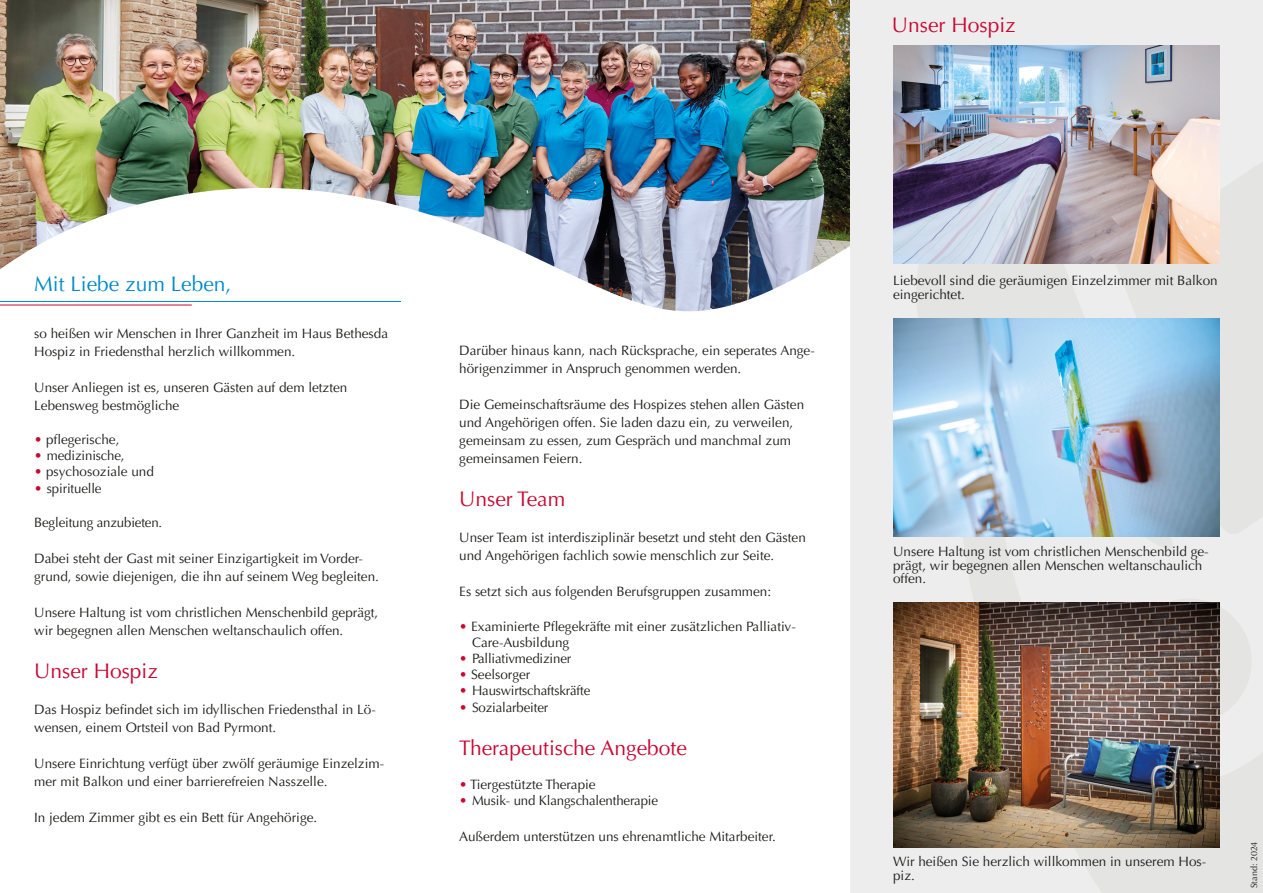
<style>
.page{position:relative;width:1263px;height:893px;background:#fff}
.page>*{position:absolute;margin:0;border:0;box-sizing:border-box;transform-origin:0 0}
.t1{font:21px "Optima LT";color:#ca0733}
.t2{font:21px "Optima LT";color:#008bcc}
.t3{font:13.5px/18px "Optima LT";color:#1d1d1b}
.t4{font:9px "Optima LT";letter-spacing:.005em;color:#1d1d1b}
.s1{color:#ca0733}
</style>
<div class="page">
<img style="left:0;top:0;width:850px;height:163px">
<img style="left:0;top:163px;width:850px;height:149px">
<hr style="left:0;top:305px;width:192px;height:1px;background:#ca0733">
<hr style="left:0;top:301px;width:401px;height:1px;background:#008bcc">
<div style="left:850px;top:0;width:413px;height:893px;background:#ededed"></div>
<svg style="left:1092px;top:146px;width:128px;height:337px;fill:#e4e4e3"></svg>
<svg style="left:911px;top:263px;width:181px;height:56px"></svg>
<svg style="left:960px;top:483px;width:260px;height:365px"></svg>
<img style="left:893px;top:46px;width:326px;height:217px">
<img style="left:893px;top:319px;width:326px;height:217px">
<img style="left:893px;top:602px;width:326px;height:245px">
<h1 class="t1" style="left:892px;top:13px;width:125px">Unser Hospiz</h1>
<h1 class="t2" style="left:34px;top:272px;width:199px">Mit Liebe zum Leben,</h1>
<p class="t3" style="left:34px;top:324px;width:355px">so heißen wir Menschen in Ihrer Ganzheit im Haus Bethesda<br>Hospiz in Friedensthal herzlich willkommen.</p>
<p class="t3" style="left:34px;top:378px;width:315px">Unser Anliegen ist es, unseren Gästen auf dem letzten<br>Lebensweg bestmögliche</p>
<p class="t3" style="left:34px;top:431px;width:87px"><span class="s1">•</span> pflegerische,</p>
<p class="t3" style="left:34px;top:447px;width:92px"><span class="s1">•</span> medizinische,</p>
<p class="t3" style="left:34px;top:463px;width:121px"><span class="s1">•</span> psychosoziale und</p>
<p class="t3" style="left:34px;top:479px;width:69px"><span class="s1">•</span> spirituelle</p>
<p class="t3" style="left:34px;top:513px;width:130px">Begleitung anzubieten.</p>
<p class="t3" style="left:34px;top:549px;width:346px">Dabei steht der Gast mit seiner Einzigartigkeit im Vorder&shy;grund, sowie diejenigen, die ihn auf seinem Weg begleiten.</p>
<p class="t3" style="left:34px;top:603px;width:346px">Unsere Haltung ist vom christlichen Menschenbild geprägt, wir begegnen allen Menschen weltanschaulich offen.</p>
<h1 class="t1" style="left:34px;top:659px;width:125px">Unser Hospiz</h1>
<p class="t3" style="left:34px;top:701px;width:343px">Das Hospiz befindet sich im idyllischen Friedensthal in Lö&shy;wensen, einem Ortsteil von Bad Pyrmont.</p>
<p class="t3" style="left:34px;top:755px;width:351px">Unsere Einrichtung verfügt über zwölf geräumige Einzelzim&shy;mer mit Balkon und einer barrierefreien Nasszelle.</p>
<p class="t3" style="left:34px;top:809px;width:285px">In jedem Zimmer gibt es ein Bett für Angehörige.</p>
<p class="t3" style="left:459px;top:342px;width:357px">Darüber hinaus kann, nach Rücksprache, ein seperates Ange&shy;hörigenzimmer in Anspruch genommen werden.</p>
<p class="t3" style="left:459px;top:396px;width:346px">Die Gemeinschaftsräume des Hospizes stehen allen Gästen und Angehörigen offen. Sie laden dazu ein, zu verweilen, gemeinsam zu essen, zum Gespräch und manchmal zum gemeinsamen Feiern.</p>
<h1 class="t1" style="left:459px;top:487px;width:108px">Unser Team</h1>
<p class="t3" style="left:459px;top:529px;width:348px">Unser Team ist interdisziplinär besetzt und steht den Gästen und Angehörigen fachlich sowie menschlich zur Seite.</p>
<p class="t3" style="left:459px;top:583px;width:313px">Es setzt sich aus folgenden Berufsgruppen zusammen:</p>
<p class="t3" style="left:472px;top:618px;width:325px;line-height:16.2px;text-indent:-13px"><span class="s1">•</span> Examinierte Pflegekräfte mit einer zusätzlichen Palliativ-<br>Care-Ausbildung</p>
<p class="t3" style="left:459px;top:650px;width:113px"><span class="s1">•</span> Palliativmediziner</p>
<p class="t3" style="left:459px;top:666px;width:73px"><span class="s1">•</span> Seelsorger</p>
<p class="t3" style="left:459px;top:682px;width:133px"><span class="s1">•</span> Hauswirtschaftskräfte</p>
<p class="t3" style="left:459px;top:698px;width:90px"><span class="s1">•</span> Sozialarbeiter</p>
<h1 class="t1" style="left:459px;top:735px;width:229px">Therapeutische Angebote</h1>
<p class="t3" style="left:459px;top:776px;width:138px"><span class="s1">•</span> Tiergestützte Therapie</p>
<p class="t3" style="left:459px;top:792px;width:200px"><span class="s1">•</span> Musik- und Klangschalentherapie</p>
<p class="t3" style="left:459px;top:828px;width:318px">Außerdem unterstützen uns ehrenamtliche Mitarbeiter.</p>
<p class="t3" style="left:893px;top:274px;width:326px;line-height:13.5px">Liebevoll sind die geräumigen Einzelzimmer mit Balkon eingerichtet.</p>
<p class="t3" style="left:893px;top:545px;width:317px;line-height:13.5px">Unsere Haltung ist vom christlichen Menschenbild ge&shy;prägt, wir begegnen allen Menschen weltanschaulich offen.</p>
<p class="t3" style="left:893px;top:855px;width:315px;line-height:13.5px">Wir heißen Sie herzlich willkommen in unserem Hos&shy;piz.</p>
<p class="t4" style="left:1249px;top:888px;width:48px;rotate:-90deg">Stand: 2024</p>
</div>
